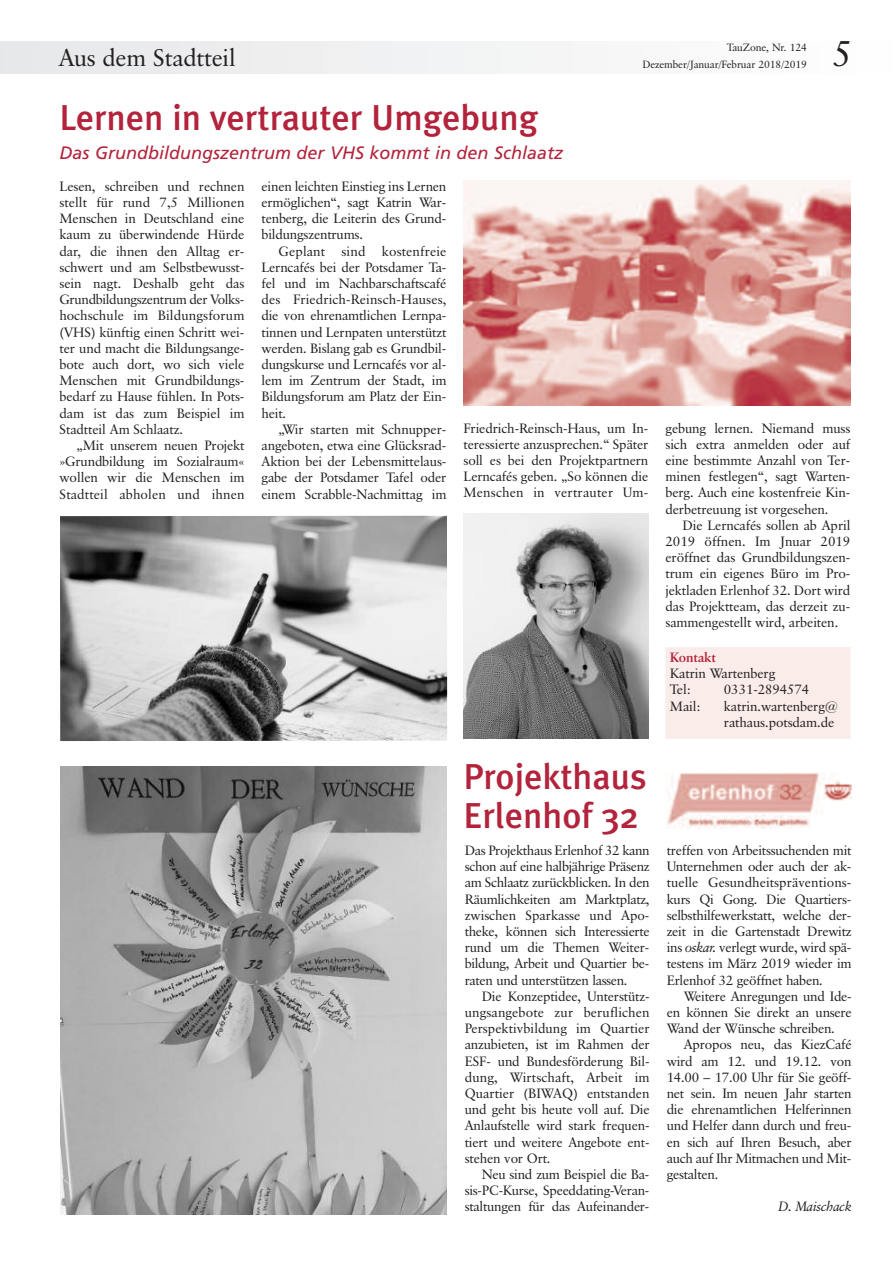
<style>
.page{position:relative;width:893px;height:1263px;background:#fff}
.page>*{position:absolute;margin:0;border:0;box-sizing:border-box;transform-origin:0 0}
.t1{font:500 36px/39px "Meta Plus";color:#b3233b}
.t2{font:36px "Classical Garamond BT";color:#231f20}
.t3{font:24px "Classical Garamond BT";letter-spacing:-.01em;color:#231f20}
.t4{font:italic 18px "Frutiger";color:#b3233b}
.t5{font:13.5px/16.2px "Classical Garamond BT";letter-spacing:-.015em;color:#231f20;text-align:justify}
.t6{font:italic 13.5px "Classical Garamond BT";letter-spacing:-.015em;color:#231f20}
.t7{font:700 13.5px "Classical Garamond BT";letter-spacing:-.015em;color:#b3233b}
.t8{font:10.5px/17.2px "Classical Garamond BT";letter-spacing:-.01em;color:#231f20;text-align:right}
.s1{font-style:italic}
</style>
<div class="page">
<div style="left:0;top:41px;width:893px;height:33px;background:#f2f3f4"></div>
<img style="left:464px;top:180px;width:387px;height:225px">
<img style="left:464px;top:514px;width:185px;height:225px">
<img style="left:60px;top:516px;width:387px;height:225px">
<div style="left:665px;top:647px;width:185px;height:92px;background:#f9ece9"></div>
<img style="left:61px;top:767px;width:385px;height:448px">
<img style="left:667px;top:772px;width:185px;height:57px">
<h2 class="t3" style="left:59px;top:47px;width:178px">Aus dem Stadtteil</h2>
<h1 class="t2" style="left:833px;top:39px;width:22px">5</h1>
<p class="t8" style="left:642px;top:39px;width:166px">TauZone, Nr. 124<br>Dezember/Januar/Februar 2018/2019</p>
<h1 class="t1" style="left:60px;top:98px;width:480px">Lernen in vertrauter Umgebung</h1>
<h3 class="t4" style="left:60px;top:145px;width:505px">Das Grundbildungszentrum der VHS kommt in den Schlaatz</h3>
<p class="t5" style="left:60px;top:179px;width:186px">Lesen, schreiben und rechnen stellt für rund 7,5 Millionen Menschen in Deutschland eine kaum zu überwindende Hürde dar, die ihnen den Alltag er&shy;schwert und am Selbstbewusst&shy;sein nagt. Deshalb geht das Grundbildungszentrum der Volks&shy;hochschule im Bildungsforum (VHS) künftig einen Schritt wei&shy;ter und macht die Bildungsange&shy;bote auch dort, wo sich viele Menschen mit Grundbildungs&shy;bedarf zu Hause fühlen. In Pots&shy;dam ist das zum Beispiel im Stadtteil Am Schlaatz.</p>
<p class="t5" style="left:60px;top:438px;width:186px;text-indent:17px">„Mit unserem neuen Projekt »Grundbildung im Sozialraum« wollen wir die Menschen im Stadtteil abholen und ihnen</p>
<p class="t5" style="left:261px;top:179px;width:186px">einen leichten Einstieg ins Lernen ermöglichen“, sagt Katrin War&shy;tenberg, die Leiterin des Grund&shy;bildungszentrums.</p>
<p class="t5" style="left:261px;top:244px;width:186px;text-indent:17px">Geplant sind kostenfreie Lerncafés bei der Potsdamer Ta&shy;fel und im Nachbarschaftscafé des Friedrich-Reinsch-Hauses, die von ehrenamtlichen Lernpa&shy;tinnen und Lernpaten unterstützt werden. Bislang gab es Grundbil&shy;dungskurse und Lerncafés vor al&shy;lem im Zentrum der Stadt, im Bildungsforum am Platz der Ein&shy;heit.</p>
<p class="t5" style="left:261px;top:422px;width:186px;text-indent:17px">„Wir starten mit Schnupper&shy;angeboten, etwa eine Glücksrad-Aktion bei der Lebensmittelaus&shy;gabe der Potsdamer Tafel oder einem Scrabble-Nachmittag im</p>
<p class="t5" style="left:463px;top:421px;width:186px">Friedrich-Reinsch-Haus, um In&shy;teressierte anzusprechen.“ Später soll es bei den Projektpartnern Lerncafés geben. „So können die Menschen in vertrauter Um-</p>
<p class="t5" style="left:665px;top:421px;width:186px">gebung lernen. Niemand muss sich extra anmelden oder auf eine bestimmte Anzahl von Ter&shy;minen festlegen“, sagt Warten&shy;berg. Auch eine kostenfreie Kin&shy;derbetreuung ist vorgesehen.</p>
<p class="t5" style="left:665px;top:518px;width:186px;text-indent:17px">Die Lerncafés sollen ab April 2019 öffnen. Im Jnuar 2019 eröffnet das Grundbildungszen&shy;trum ein eigenes Büro im Pro&shy;jektladen Erlenhof 32. Dort wird das Projektteam, das derzeit zu&shy;sammengestellt wird, arbeiten.</p>
<p class="t7" style="left:670px;top:652px;width:47px">Kontakt</p>
<p class="t5" style="left:670px;top:666px;width:107px">Katrin Wartenberg<br>Tel:</p>
<p class="t5" style="left:724px;top:683px;width:87px">0331-2894574</p>
<h1 class="t1" style="left:463px;top:757px;width:185px">Projekthaus<br>Erlenhof 32</h1>
<p class="t5" style="left:465px;top:843px;width:186px">Das Projekthaus Erlenhof 32 kann schon auf eine halbjährige Präsenz am Schlaatz zurückblicken. In den Räumlichkeiten am Marktplatz, zwischen Sparkasse und Apo&shy;theke, können sich Interessierte rund um die Themen Weiter&shy;bildung, Arbeit und Quartier be&shy;raten und unterstützen lassen.</p>
<p class="t5" style="left:465px;top:989px;width:186px;text-indent:17px">Die Konzeptidee, Unterstütz&shy;ungsangebote zur beruflichen Perspektivbildung im Quartier anzubieten, ist im Rahmen der ESF- und Bundesförderung Bil&shy;dung, Wirtschaft, Arbeit im Quartier (BIWAQ) entstanden und geht bis heute voll auf. Die Anlaufstelle wird stark frequen&shy;tiert und weitere Angebote ent&shy;stehen vor Ort.</p>
<p class="t5" style="left:465px;top:1167px;width:186px;text-indent:17px">Neu sind zum Beispiel die Ba&shy;sis-PC-Kurse, Speeddating-Veran&shy;staltungen für das Aufeinander-</p>
<p class="t5" style="left:670px;top:699px;width:32px">Mail:</p>
<p class="t5" style="left:724px;top:699px;width:116px">katrin.wartenberg@ rathaus.potsdam.de</p>
<p class="t5" style="left:667px;top:843px;width:186px">treffen von Arbeitssuchenden mit Unternehmen oder auch der ak&shy;tuelle Gesundheitspräventions&shy;kurs Qi Gong. Die Quartiers&shy;selbsthilfewerkstatt, welche der&shy;zeit in die Gartenstadt Drewitz ins <span class="s1">oskar.</span> verlegt wurde, wird spä&shy;testens im März 2019 wieder im Erlenhof 32 geöffnet haben.</p>
<p class="t5" style="left:667px;top:989px;width:186px;text-indent:17px">Weitere Anregungen und Ide&shy;en können Sie direkt an unsere Wand der Wünsche schreiben.</p>
<p class="t5" style="left:667px;top:1038px;width:186px;text-indent:17px">Apropos neu, das KiezCafé wird am 12. und 19.12. von 14.00 – 17.00 Uhr für Sie geöff&shy;net sein. Im neuen Jahr starten die ehrenamtlichen Helferinnen und Helfer dann durch und freu&shy;en sich auf Ihren Besuch, aber auch auf Ihr Mitmachen und Mit&shy;gestalten.</p>
<p class="t6" style="left:779px;top:1202px;width:75px">D. Maischack</p>
</div>
